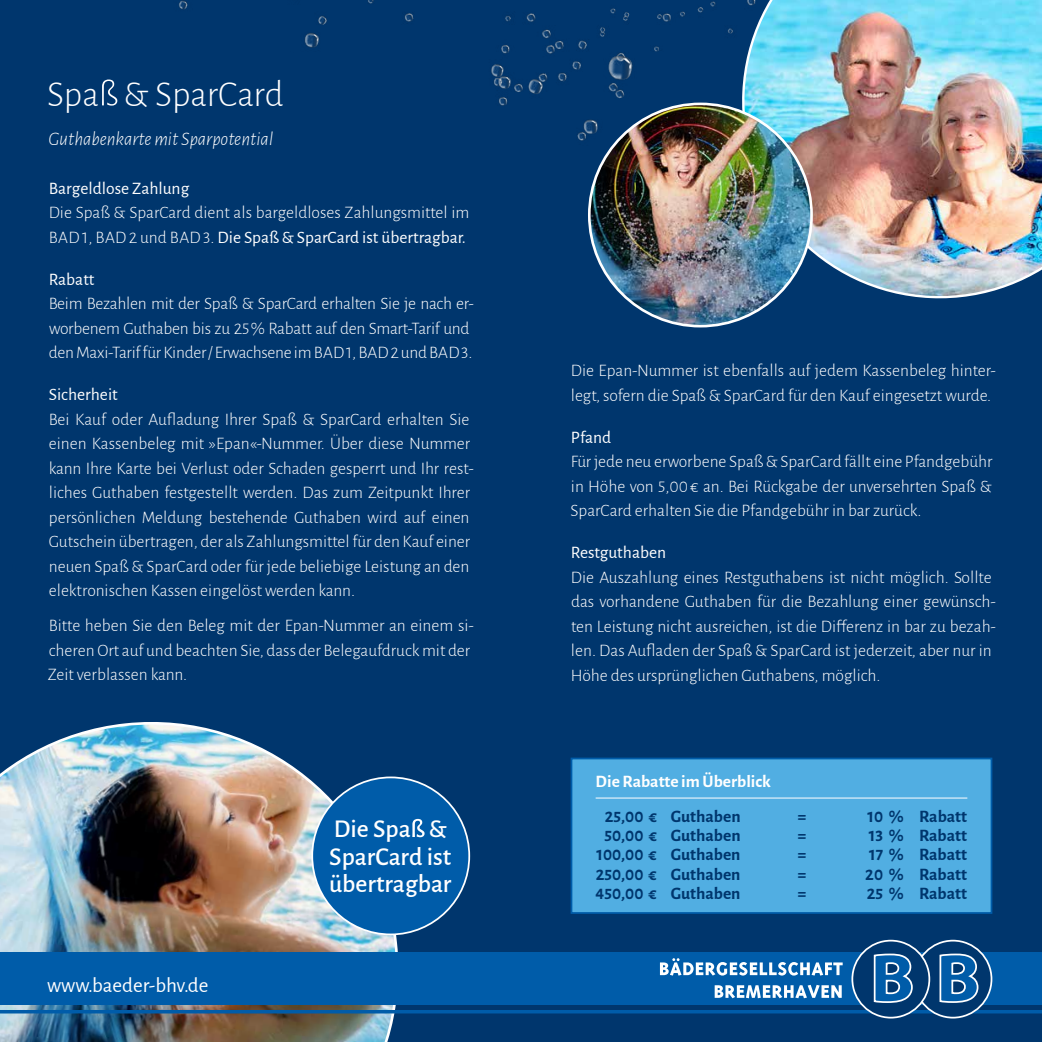
<style>
.page{position:relative;width:1042px;height:1042px;background:#00366d}
.page>*{position:absolute;margin:0;border:0;box-sizing:border-box;transform-origin:0 0}
.t1{font:300 36.75px "Alegreya Sans";color:#fff}
.t2{font:500 25.72px/27.5px "Alegreya Sans";color:#fff}
.t3{font:21px "Alegreya Sans";color:#fff}
.t4{font:italic 300 19.25px "Alegreya Sans";color:#fff}
.t5{font:300 17.5px/24.5px "Alegreya Sans";color:#fff}
.t6{font:700 17.5px "Alegreya Sans";color:#00366d}
.t7{font:17.5px "Alegreya Sans";color:#fff}
.t8{font:700 17.5px "Alegreya Sans";color:#fff}
.s1{font-weight:400}
</style>
<div class="page">
<img style="left:0;top:722px;width:410px;height:320px">
<img style="left:179px;top:0;width:560px;height:204px">
<hr style="left:0;top:1010px;width:1042px;height:3px;background:#005ca9">
<div style="left:0;top:952px;width:1042px;height:53px;background:#005ca9"></div>
<svg style="left:102px;top:79px;width:15px;height:27px"></svg>
<div style="left:570px;top:757px;width:422px;height:157px;background:#51aee2;border:2px solid #005ca9"></div>
<hr style="left:595px;top:798px;width:372px;height:1px;background:#fff">
<div style="left:312px;top:777px;width:157px;height:157px;background:#005ca9;border-radius:50%"></div>
<svg style="left:412px;top:819px;width:12px;height:18px"></svg>
<div style="left:913px;top:940px;width:79px;height:78px;background:#00366d;border:2px solid #fff;border-radius:50%"></div>
<svg style="left:939px;top:952px;width:40px;height:51px"></svg>
<div style="left:851px;top:940px;width:79px;height:78px;background:#00366d;border:2px solid #fff;border-radius:50%"></div>
<svg style="left:873px;top:953px;width:40px;height:50px"></svg>
<svg style="left:714px;top:985px;width:128px;height:13px"></svg>
<svg style="left:660px;top:958px;width:182px;height:17px"></svg>
<img style="left:739px;top:0;width:303px;height:302px">
<img style="left:589px;top:104px;width:222px;height:222px;border-radius:111px">
<h1 class="t1" style="left:47px;top:69px;width:238px">Spa &amp; SparCard</h1>
<p class="t4" style="left:49px;top:126px;width:226px">Guthabenkarte mit Sparpotential</p>
<p class="t7" style="left:49px;top:176px;width:142px">Bargeldlose Zahlung</p>
<p class="t5" style="left:49px;top:200px;width:422px">Die Spaß &amp; SparCard dient als bargeldloses Zahlungsmittel im<br>BAD 1, BAD 2 und BAD 3. <span class="s1">Die Spaß &amp; SparCard ist übertragbar.</span></p>
<p class="t7" style="left:49px;top:267px;width:47px">Rabatt</p>
<p class="t5" style="left:49px;top:291px;width:427px">Beim Bezahlen mit der Spaß &amp; SparCard erhalten Sie je nach er&shy;worbenem Guthaben bis zu 25 % Rabatt auf den Smart-Tarif und den Maxi-Tarif für Kinder/ Erwachsene im BAD 1, BAD 2 und BAD 3.</p>
<p class="t7" style="left:49px;top:382px;width:71px">Sicherheit</p>
<p class="t5" style="left:49px;top:406px;width:427px">Bei Kauf oder Aufladung Ihrer Spaß &amp; SparCard erhalten Sie einen Kassenbeleg mit »Epan«-Nummer. Über diese Nummer kann Ihre Karte bei Verlust oder Schaden gesperrt und Ihr rest&shy;liches Guthaben festgestellt werden. Das zum Zeitpunkt Ihrer persönlichen Meldung bestehende Guthaben wird auf einen Gutschein übertragen, der als Zahlungsmittel für den Kauf einer neuen Spaß &amp; SparCard oder für jede beliebige Leistung an den elektronischen Kassen eingelöst werden kann.</p>
<p class="t5" style="left:48px;top:613px;width:427px">Bitte heben Sie den Beleg mit der Epan-Nummer an einem si&shy;cheren Ort auf und beachten Sie, dass der Belegaufdruck mit der<br>Zeit verblassen kann.</p>
<p class="t3" style="left:47px;top:970px;width:163px">www.baeder-bhv.de</p>
<h2 class="t2" style="left:329px;top:813px;width:124px">Die Spa &amp;<br>SparCard ist übertragbar</h2>
<p class="t5" style="left:571px;top:357px;width:427px">Die Epan-Nummer ist ebenfalls auf jedem Kassenbeleg hinter&shy;legt, sofern die Spaß &amp; SparCard für den Kauf eingesetzt wurde.</p>
<p class="t7" style="left:571px;top:425px;width:42px">Pfand</p>
<p class="t5" style="left:570px;top:448px;width:423px;text-align:justify">Für jede neu erworbene Spaß &amp; SparCard fällt eine Pfandgebühr in Höhe von 5,00 € an. Bei Rückgabe der unversehrten Spaß &amp; SparCard erhalten Sie die Pfandgebühr in bar zurück.</p>
<p class="t7" style="left:571px;top:540px;width:97px">Restguthaben</p>
<p class="t5" style="left:571px;top:564px;width:427px">Die Auszahlung eines Restguthabens ist nicht möglich. Sollte das vorhandene Guthaben für die Bezahlung einer gewünsch&shy;ten Leistung nicht ausreichen, ist die Differenz in bar zu bezah&shy;len. Das Aufladen der Spaß &amp; SparCard ist jederzeit, aber nur in Höhe des ursprünglichen Guthabens, möglich.</p>
<p class="t8" style="left:595px;top:768px;width:177px">Die Rabatte im Überblick</p>
<p class="t6" style="left:605px;top:803px;width:137px">25,00 € Guthaben</p>
<p class="t6" style="left:798px;top:803px;width:10px">=</p>
<p class="t6" style="left:867px;top:803px;width:101px">10 % Rabatt</p>
<p class="t6" style="left:604px;top:822px;width:138px">50,00 € Guthaben</p>
<p class="t6" style="left:798px;top:822px;width:10px">=</p>
<p class="t6" style="left:869px;top:822px;width:100px">13 % Rabatt</p>
<p class="t6" style="left:596px;top:842px;width:146px">100,00 € Guthaben</p>
<p class="t6" style="left:798px;top:842px;width:10px">=</p>
<p class="t6" style="left:869px;top:842px;width:99px">17 % Rabatt</p>
<p class="t6" style="left:596px;top:861px;width:146px">250,00 € Guthaben</p>
<p class="t6" style="left:798px;top:861px;width:10px">=</p>
<p class="t6" style="left:865px;top:861px;width:103px">20 % Rabatt</p>
<p class="t6" style="left:595px;top:880px;width:146px">450,00 € Guthaben</p>
<p class="t6" style="left:797px;top:880px;width:10px">=</p>
<p class="t6" style="left:867px;top:880px;width:102px">25 % Rabatt</p>
</div>
